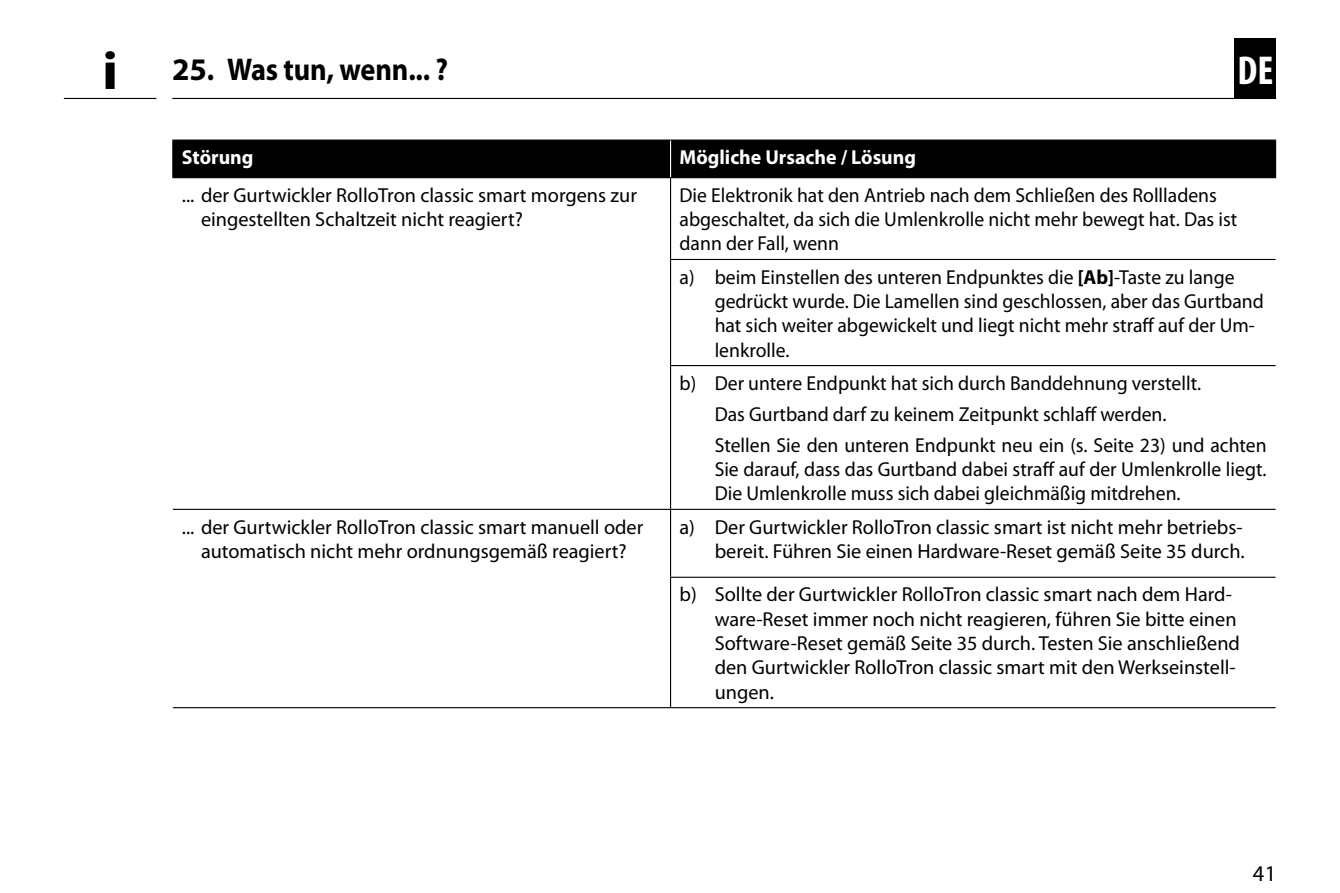
<style>
.page{position:relative;width:1340px;height:893px;background:#fff}
.page>*{position:absolute;margin:0;border:0;box-sizing:border-box;transform-origin:0 0}
.INFO-Icon{font:700 54px "Myriad Pro";color:#000;scale:1.1 1}
.t1{font:700 condensed 40.5px "Myriad Pro";color:#fff}
.Kap__ab_2__-_DE{font:700 31.5px "Myriad Pro";letter-spacing:-.005em;color:#000}
.t2{font:22.5px "Myriad Pro";color:#000}
.Fließtext_-_DE{font:20.25px/24.3px "Myriad Pro";color:#000}
.Überschrift_-_DE{font:700 20.25px "Myriad Pro";color:#fff}
.s1{font-weight:700}
</style>
<div class="page">
<hr style="left:172px;top:98px;width:1104px;height:1px;background:#000">
<hr style="left:64px;top:98px;width:92px;height:1px;background:#000">
<div style="left:1234px;top:38px;width:42px;height:61px;background:#000"></div>
<div style="left:173px;top:141px;width:1101px;height:36px;background:#000"></div>
<hr style="left:172px;top:140px;width:498px;height:1px;background:#000">
<hr style="left:172px;top:141px;width:1px;height:36px;background:#000">
<hr style="left:670px;top:140px;width:606px;height:1px;background:#000">
<hr style="left:1274px;top:141px;width:2px;height:36px;background:#000">
<hr style="left:670px;top:141px;width:1px;height:36px;background:#fff">
<hr style="left:172px;top:177px;width:498px;height:1px;background:#000">
<hr style="left:670px;top:177px;width:606px;height:1px;background:#000">
<hr style="left:670px;top:178px;width:1px;height:81px;background:#000">
<hr style="left:670px;top:259px;width:605px;height:1px;background:#000">
<hr style="left:670px;top:260px;width:1px;height:105px;background:#000">
<hr style="left:670px;top:365px;width:605px;height:1px;background:#000">
<hr style="left:670px;top:366px;width:1px;height:143px;background:#000">
<hr style="left:173px;top:509px;width:497px;height:1px;background:#000">
<hr style="left:670px;top:509px;width:605px;height:1px;background:#000">
<hr style="left:670px;top:510px;width:1px;height:67px;background:#000">
<hr style="left:670px;top:577px;width:605px;height:1px;background:#000">
<hr style="left:670px;top:578px;width:1px;height:129px;background:#000">
<hr style="left:173px;top:707px;width:497px;height:1px;background:#000">
<hr style="left:670px;top:707px;width:605px;height:1px;background:#000">
<p class="INFO-Icon" style="left:102px;top:41px;width:16px">i</p>
<p class="Kap__ab_2__-_DE" style="left:172px;top:52px;width:277px">25. Was tun, wenn... ?</p>
<h2 class="t1" style="left:1237px;top:48px;width:37px">DE</h2>
<p class="Überschrift_-_DE" style="left:182px;top:146px;width:73px">Störung</p>
<p class="Überschrift_-_DE" style="left:679px;top:146px;width:238px">Mögliche Ursache / Lösung</p>
<p class="Fließtext_-_DE" style="left:201px;top:183px;width:437px;text-indent:-19px">... der Gurtwickler RolloTron classic smart morgens zur eingestellten Schaltzeit nicht reagiert?</p>
<p class="Fließtext_-_DE" style="left:679px;top:183px;width:559px">Die Elektronik hat den Antrieb nach dem Schließen des Rollladens abgeschaltet, da sich die Umlenkrolle nicht mehr bewegt hat. Das ist dann der Fall, wenn</p>
<p class="Fließtext_-_DE" style="left:714px;top:265px;width:550px;text-indent:-35px">a) beim Einstellen des unteren Endpunktes die <span class="s1">[Ab]</span>-Taste zu lange gedrückt wurde. Die Lamellen sind geschlossen, aber das Gurtband hat sich weiter abgewickelt und liegt nicht mehr straff auf der Um&shy;lenkrolle.</p>
<p class="Fließtext_-_DE" style="left:679px;top:371px;width:523px">b) Der untere Endpunkt hat sich durch Banddehnung verstellt.</p>
<p class="Fließtext_-_DE" style="left:714px;top:403px;width:453px">Das Gurtband darf zu keinem Zeitpunkt schlaff werden.</p>
<p class="Fließtext_-_DE" style="left:714px;top:433px;width:553px;text-align:justify">Stellen Sie den unteren Endpunkt neu ein (s. Seite 23) und achten Sie darauf, dass das Gurtband dabei straff auf der Umlenkrolle liegt.<br>Die Umlenkrolle muss sich dabei gleichmäßig mitdrehen.</p>
<p class="Fließtext_-_DE" style="left:182px;top:515px;width:463px;text-align:center">... der Gurtwickler RolloTron classic smart manuell oder automatisch nicht mehr ordnungsgemäß reagiert?</p>
<p class="Fließtext_-_DE" style="left:679px;top:515px;width:566px;text-align:right">a) Der Gurtwickler RolloTron classic smart ist nicht mehr betriebs&shy;bereit. Führen Sie einen Hardware-Reset gemäß Seite 35 durch.</p>
<p class="Fließtext_-_DE" style="left:714px;top:583px;width:527px;text-indent:-35px">b) Sollte der Gurtwickler RolloTron classic smart nach dem Hard&shy;ware-Reset immer noch nicht reagieren, führen Sie bitte einen Software-Reset gemäß Seite 35 durch. Testen Sie anschließend den Gurtwickler RolloTron classic smart mit den Werkseinstell&shy;ungen.</p>
<p class="t2" style="left:1252px;top:861px;width:25px">41</p>
</div>
